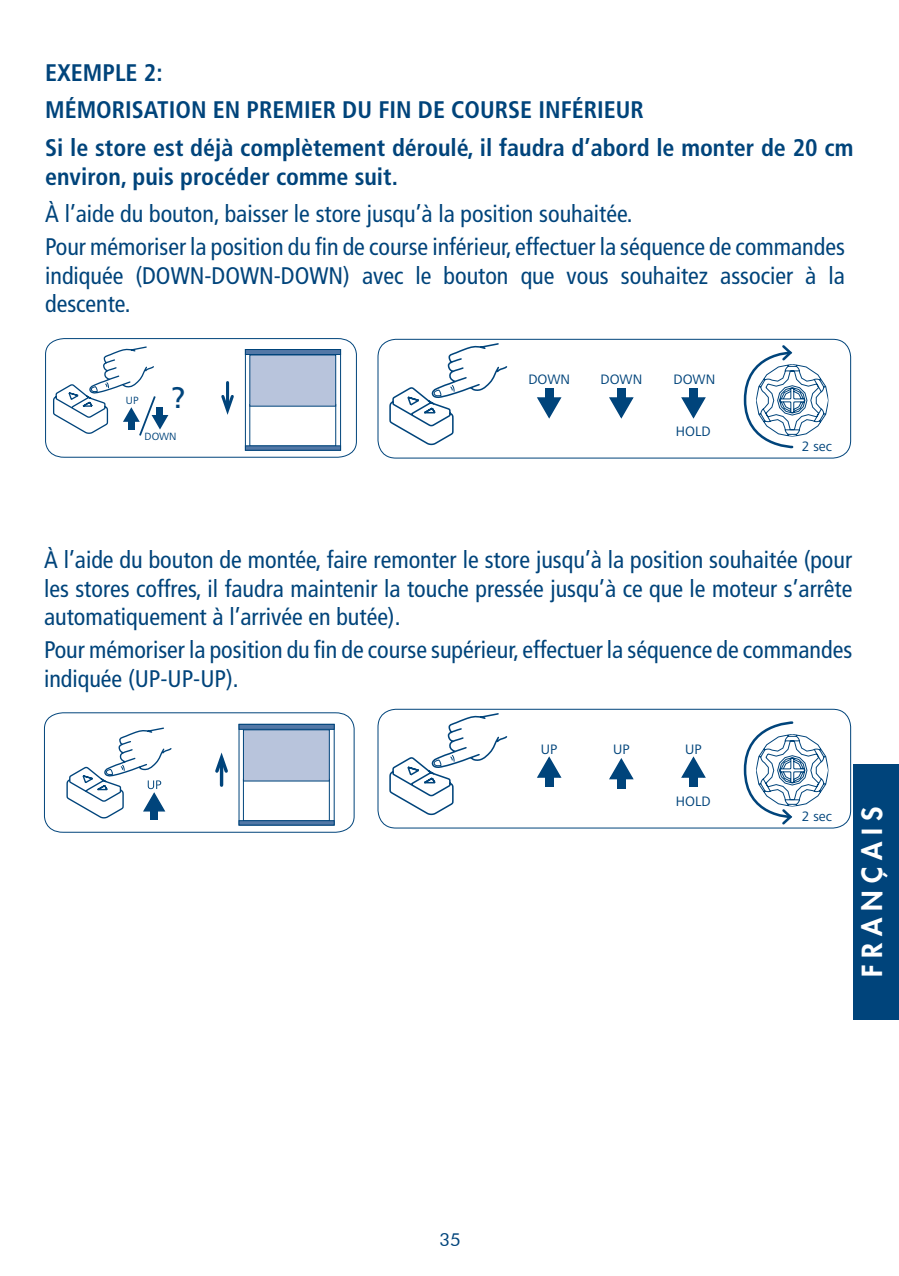
<style>
.page{position:relative;width:899px;height:1276px;background:#fff}
.page>*{position:absolute;margin:0;border:0;box-sizing:border-box;transform-origin:0 0}
.t1{font:29.7px "Frutiger LT Std";color:#00447b}
.t2{font:800 27px "Futura";letter-spacing:.255em;color:#fff}
.t3{font:condensed 24px/28.8px "Frutiger LT Std";color:#00447b;text-align:justify}
.t4{font:700 condensed 24px/28.8px "Frutiger LT Std";color:#00447b}
.t5{font:18px "Futura BT";color:#00447b}
.t6{font:14.1px "Frutiger Next LT";color:#00447b}
.t7{font:10.8px "Frutiger Next LT";color:#00447b}
</style>
<div class="page">
<div style="left:545px;top:388px;width:8px;height:14px;background:#00447b"></div>
<svg style="left:537px;top:396px;width:25px;height:23px"></svg>
<div style="left:689px;top:388px;width:8px;height:14px;background:#00447b"></div>
<svg style="left:681px;top:396px;width:25px;height:23px"></svg>
<div style="left:617px;top:388px;width:8px;height:14px;background:#00447b"></div>
<svg style="left:609px;top:396px;width:25px;height:23px"></svg>
<svg style="left:389px;top:343px;width:119px;height:103px"></svg>
<div style="left:377px;top:339px;width:474px;height:119px;border:1px solid #00447b;border-radius:18px"></div>
<svg style="left:743px;top:345px;width:85px;height:104px"></svg>
<div style="left:545px;top:773px;width:8px;height:14px;background:#00447b"></div>
<svg style="left:537px;top:756px;width:25px;height:23px"></svg>
<div style="left:689px;top:773px;width:8px;height:14px;background:#00447b"></div>
<svg style="left:681px;top:756px;width:25px;height:23px"></svg>
<div style="left:617px;top:774px;width:8px;height:15px;background:#00447b"></div>
<svg style="left:609px;top:758px;width:25px;height:23px"></svg>
<svg style="left:389px;top:713px;width:119px;height:103px"></svg>
<div style="left:377px;top:709px;width:474px;height:119px;border:1px solid #00447b;border-radius:18px"></div>
<svg style="left:742px;top:721px;width:86px;height:106px"></svg>
<svg style="left:44px;top:712px;width:311px;height:121px"></svg>
<div style="left:243px;top:779px;width:86px;height:42px;background:#fff;border:1px solid #00447b"></div>
<svg style="left:239px;top:724px;width:95px;height:6px"></svg>
<svg style="left:239px;top:820px;width:95px;height:5px"></svg>
<div style="left:243px;top:730px;width:86px;height:51px;background:#b8c4dc"></div>
<svg style="left:45px;top:338px;width:312px;height:120px"></svg>
<div style="left:853px;top:765px;width:46px;height:255px;background:#00447b"></div>
<p class="t4" style="left:45px;top:58px;width:119px">EXEMPLE 2:</p>
<p class="t4" style="left:45px;top:96px;width:600px">MÉMORISATION EN PREMIER DU FIN DE COURSE INFÉRIEUR</p>
<p class="t4" style="left:45px;top:133px;width:809px">Si le store est déjà complètement déroulé, il faudra d’abord le monter de 20 cm environ, puis procéder comme suit.</p>
<p class="t3" style="left:45px;top:199px;width:589px">À l’aide du bouton, baisser le store jusqu’à la position souhaitée.</p>
<p class="t3" style="left:45px;top:232px;width:801px">Pour mémoriser la position du fin de course inférieur, effectuer la séquence de commandes indiquée (DOWN-DOWN-DOWN) avec le bouton que vous souhaitez associer à la descente.</p>
<p class="t7" style="left:126px;top:394px;width:14px">UP</p>
<p class="t1" style="left:170px;top:379px;width:39px">? ?</p>
<p class="t7" style="left:145px;top:430px;width:33px">DOWN</p>
<p class="t7" style="left:122px;top:431px;width:33px">DOWN</p>
<p class="t6" style="left:528px;top:372px;width:43px">DOWN</p>
<p class="t6" style="left:600px;top:372px;width:43px">DOWN</p>
<p class="t6" style="left:673px;top:372px;width:43px">DOWN</p>
<p class="t6" style="left:676px;top:424px;width:36px">HOLD</p>
<p class="t6" style="left:801px;top:438px;width:32px">2 sec</p>
<p class="t3" style="left:44px;top:545px;width:809px">À l’aide du bouton de montée, faire remonter le store jusqu’à la position souhaitée (pour les stores coffres, il faudra maintenir la touche pressée jusqu’à ce que le moteur s’arrête automatiquement à l’arrivée en butée).</p>
<p class="t3" style="left:44px;top:636px;width:809px">Pour mémoriser la position du fin de course supérieur, effectuer la séquence de commandes indiquée (UP-UP-UP).</p>
<p class="t6" style="left:541px;top:742px;width:18px">UP</p>
<p class="t6" style="left:685px;top:742px;width:18px">UP</p>
<p class="t6" style="left:613px;top:742px;width:18px">UP</p>
<p class="t6" style="left:676px;top:794px;width:36px">HOLD</p>
<p class="t6" style="left:801px;top:808px;width:32px">2 sec</p>
<p class="t2" style="left:854px;top:977px;width:172px;rotate:-90deg">FRANÇAIS</p>
<p class="t5" style="left:439px;top:1229px;width:23px">35</p>
</div>
